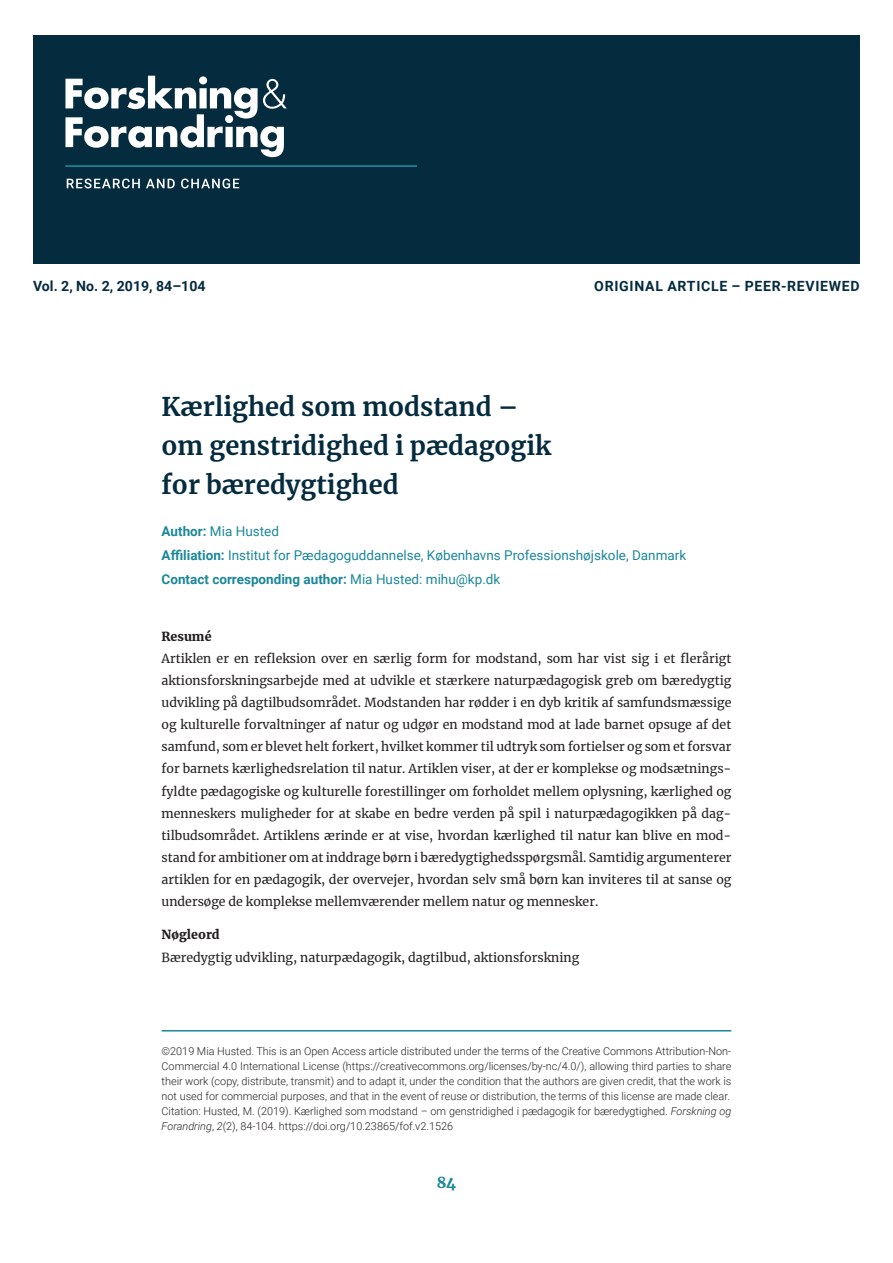
<style>
.page{position:relative;width:893px;height:1263px;background:#fff}
.page>*{position:absolute;margin:0;border:0;box-sizing:border-box;transform-origin:0 0}
.t1{font:700 25.5px/39px "Merriweather";color:#052b3f}
.t2{font:900 15px "Merriweather";color:#1c879a}
.t3{font:700 14.1px "Roboto";letter-spacing:.05em;color:#052b3f}
.t4{font:700 14.1px "Roboto";color:#052b3f}
.t5{font:13.5px/24.5px "Roboto";color:#1c879a}
.t6{font:12.3px/22.2px "Merriweather";color:#231f20;text-align:justify}
.t7{font:900 12.3px "Merriweather";color:#231f20}
.t8{font:300 10.8px/15px "Roboto";color:#231f20}
.s1{font-weight:700}
.s2{font-style:italic}
</style>
<div class="page">
<hr style="left:162px;top:1030px;width:569px;height:1px;background:#1c879a">
<div style="left:33px;top:35px;width:827px;height:229px;background:#052b3f"></div>
<svg style="left:65px;top:76px;width:222px;height:81px"></svg>
<hr style="left:65px;top:165px;width:352px;height:2px;background:#1c879a">
<svg style="left:67px;top:179px;width:172px;height:9px"></svg>
<p class="t4" style="left:33px;top:276px;width:174px">Vol. 2, No. 2, 2019, 84–104</p>
<p class="t3" style="left:594px;top:276px;width:267px">ORIGINAL ARTICLE – PEER-REVIEWED</p>
<h1 class="t1" style="left:162px;top:387px;width:391px">Kærlighed som modstand – om genstridighed i pædagogik for bæredygtighed</h1>
<p class="t5" style="left:162px;top:518px;width:526px"><span class="s1">Author:</span> Mia Husted<br><span class="s1">Affiliation:</span> Institut for Pædagoguddannelse, Københavns Professionshøjskole, Danmark<br><span class="s1">Contact corresponding author:</span> Mia Husted: mihu@kp.dk</p>
<p class="t7" style="left:162px;top:627px;width:51px">Resumé</p>
<p class="t6" style="left:162px;top:647px;width:571px">Artiklen er en refleksion over en særlig form for modstand, som har vist sig i et flerårigt aktionsforskningsarbejde med at udvikle et stærkere naturpædagogisk greb om bæredygtig udvikling på dagtilbudsområdet. Modstanden har rødder i en dyb kritik af samfundsmæssige og kulturelle forvaltninger af natur og udgør en modstand mod at lade barnet opsuge af det samfund, som er blevet helt forkert, hvilket kommer til udtryk som fortielser og som et forsvar for barnets kærlighedsrelation til natur. Artiklen viser, at der er komplekse og modsætnings&shy;fyldte pædagogiske og kulturelle forestillinger om forholdet mellem oplysning, kærlighed og menneskers muligheder for at skabe en bedre verden på spil i naturpædagogikken på dag&shy;tilbudsområdet. Artiklens ærinde er at vise, hvordan kærlighed til natur kan blive en mod&shy;stand for ambitioner om at inddrage børn i bæredygtighedsspørgsmål. Samtidig argumenterer artiklen for en pædagogik, der overvejer, hvordan selv små børn kan inviteres til at sanse og undersøge de komplekse mellemværender mellem natur og mennesker.</p>
<p class="t7" style="left:162px;top:926px;width:60px">Nøgleord</p>
<p class="t6" style="left:162px;top:945px;width:419px">Bæredygtig udvikling, naturpædagogik, dagtilbud, aktionsforskning</p>
<p class="t8" style="left:162px;top:1043px;width:571px">©2019 Mia Husted. This is an Open Access article distributed under the terms of the Creative Commons Attribution-Non-Commercial 4.0 International License (https://creativecommons.org/licenses/by-nc/4.0/), allowing third parties to share their work (copy, distribute, transmit) and to adapt it, under the condition that the authors are given credit, that the work is not used for commercial purposes, and that in the event of reuse or distribution, the terms of this license are made clear.<br>Citation: Husted, M. (2019). Kærlighed som modstand – om genstridighed i pædagogik for bæredygtighed. <span class="s2">Forskning og Forandring</span>, <span class="s2">2</span>(2), 84-104. https://doi.org/10.23865/fof.v2.1526</p>
<p class="t2" style="left:437px;top:1172px;width:21px">84</p>
</div>
